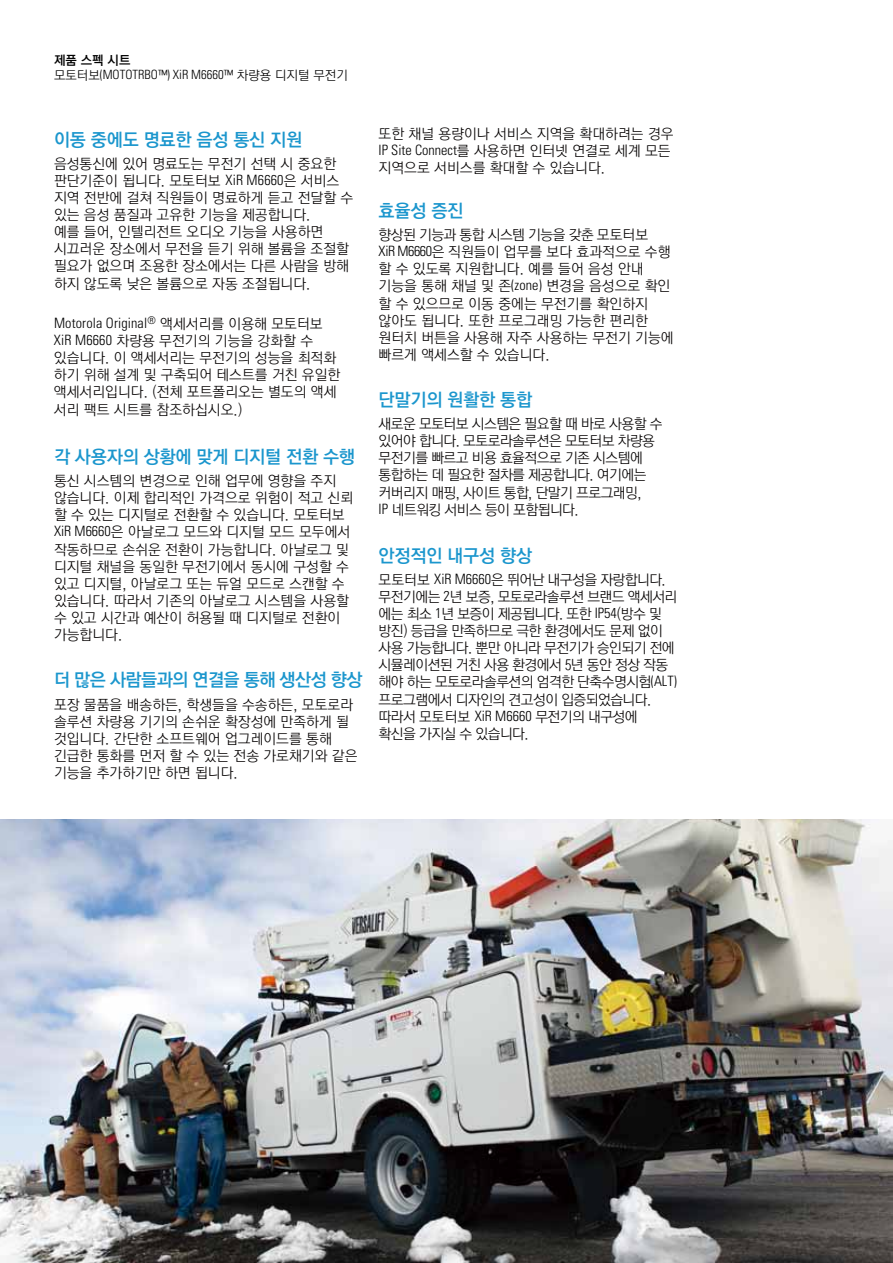
<style>
.page{position:relative;width:893px;height:1263px;background:#fff}
.page>*{position:absolute;margin:0;border:0;box-sizing:border-box;transform-origin:0 0}
.t1{font:18px "YDVYGO Std 54";letter-spacing:-.015em;color:#1b96cd}
.t2{font:18px "YDVYGO Std 54";letter-spacing:-.035em;color:#1b96cd}
.t3{font:14.25px/17.1px "YDVYGO Std 52";color:#040000}
.t4{font:14.25px/17.1px "YDVYGO Std 52";letter-spacing:-.04em;color:#040000}
.t5{font:300 condensed 14.25px "Univers";letter-spacing:.01em;color:#000}
.t6{font:300 condensed 12.75px "Univers";color:#000}
.t7{font:12.75px "YDVYGO Std 54";color:#000}
.s1{font-family:"YDVYGO Std 52";font-weight:400;font-stretch:normal}
.s2{font-family:"Univers";font-weight:300;font-stretch:condensed;color:#000}
.s3{font-family:"YDVYGO Std 52";font-weight:400;font-stretch:normal;color:#040000}
</style>
<div class="page">
<img style="left:0;top:820px;width:893px;height:443px">
<p class="t7" style="left:54px;top:54px;width:78px">제품 스펙 시트</p>
<p class="t6" style="left:54px;top:67px;width:295px"><span class="s1">모토터보</span>(MOTOTRBO™) XiR M6660™ <span class="s1">차량용 디지털 무전기</span></p>
<p class="t1" style="left:54px;top:130px;width:250px">이동 중에도 명료한 음성 통신 지원</p>
<p class="t3" style="left:54px;top:156px;width:301px">음성통신에 있어 명료도는 무전기 선택 시 중요한 판단기준이 됩니다. 모토터보 <span class="s2">XiR M6660</span>은 서비스 지역 전반에 걸쳐 직원들이 명료하게 듣고 전달할 수 있는 음성 품질과 고유한 기능을 제공합니다.<br>예를 들어, 인텔리전트 오디오 기능을 사용하면 시끄러운 장소에서 무전을 듣기 위해 볼륨을 조절할 필요가 없으며 조용한 장소에서는 다른 사람을 방해 하지 않도록 낮은 볼륨으로 자동 조절됩니다.</p>
<p class="t5" style="left:54px;top:314px;width:270px">Motorola Original<sup>®</sup> <span class="s3">액세서리를 이용해 모토터보</span></p>
<p class="t3" style="left:54px;top:333px;width:288px"><span class="s2">XiR M6660</span> 차량용 무전기의 기능을 강화할 수 있습니다. 이 액세서리는 무전기의 성능을 최적화 하기 위해 설계 및 구축되어 테스트를 거친 유일한 액세서리입니다. (전체 포트폴리오는 별도의 액세 서리 팩트 시트를 참조하십시오.)</p>
<p class="t1" style="left:54px;top:447px;width:303px">각 사용자의 상황에 맞게 디지털 전환 수행</p>
<p class="t3" style="left:54px;top:473px;width:301px">통신 시스템의 변경으로 인해 업무에 영향을 주지 않습니다. 이제 합리적인 가격으로 위험이 적고 신뢰 할 수 있는 디지털로 전환할 수 있습니다. 모토터보<br><span class="s2">XiR M6660</span>은 아날로그 모드와 디지털 모드 모두에서 작동하므로 손쉬운 전환이 가능합니다. 아날로그 및 디지털 채널을 동일한 무전기에서 동시에 구성할 수 있고 디지털, 아날로그 또는 듀얼 모드로 스캔할 수 있습니다. 따라서 기존의 아날로그 시스템을 사용할 수 있고 시간과 예산이 허용될 때 디지털로 전환이 가능합니다.</p>
<p class="t2" style="left:54px;top:671px;width:310px">더 많은 사람들과의 연결을 통해 생산성 향상</p>
<p class="t3" style="left:54px;top:697px;width:305px">포장 물품을 배송하든, 학생들을 수송하든, 모토로라 솔루션 차량용 기기의 손쉬운 확장성에 만족하게 될 것입니다. 간단한 소프트웨어 업그레이드를 통해 긴급한 통화를 먼저 할 수 있는 전송 가로채기와 같은 기능을 추가하기만 하면 됩니다.</p>
<p class="t3" style="left:379px;top:126px;width:296px">또한 채널 용량이나 서비스 지역을 확대하려는 경우<br><span class="s2">IP Site Connect</span>를 사용하면 인터넷 연결로 세계 모든 지역으로 서비스를 확대할 수 있습니다.</p>
<p class="t1" style="left:379px;top:202px;width:86px">효율성 증진</p>
<p class="t3" style="left:379px;top:227px;width:296px">향상된 기능과 통합 시스템 기능을 갖춘 모토터보<br><span class="s2">XiR M6660</span>은 직원들이 업무를 보다 효과적으로 수행 할 수 있도록 지원합니다. 예를 들어 음성 안내 기능을 통해 채널 및 존<span class="s2">(zone)</span> 변경을 음성으로 확인 할 수 있으므로 이동 중에는 무전기를 확인하지 않아도 됩니다. 또한 프로그래밍 가능한 편리한 원터치 버튼을 사용해 자주 사용하는 무전기 기능에 빠르게 액세스할 수 있습니다.</p>
<p class="t1" style="left:379px;top:390px;width:155px">단말기의 원활한 통합</p>
<p class="t4" style="left:379px;top:416px;width:285px">새로운 모토터보 시스템은 필요할 때 바로 사용할 수 있어야 합니다. 모토로라솔루션은 모토터보 차량용 무전기를 빠르고 비용 효율적으로 기존 시스템에 통합하는 데 필요한 절차를 제공합니다. 여기에는 커버리지 매핑, 사이트 통합, 단말기 프로그래밍,<br><span class="s2">IP</span> 네트워킹 서비스 등이 포함됩니다.</p>
<p class="t1" style="left:379px;top:546px;width:155px">안정적인 내구성 향상</p>
<p class="t4" style="left:379px;top:572px;width:300px">모토터보 <span class="s2">XiR M6660</span>은 뛰어난 내구성을 자랑합니다. 무전기에는 <span class="s2">2</span>년 보증, 모토로라솔루션 브랜드 액세서리 에는 최소 <span class="s2">1</span>년 보증이 제공됩니다. 또한 <span class="s2">IP54</span>(방수 및 방진) 등급을 만족하므로 극한 환경에서도 문제 없이 사용 가능합니다. 뿐만 아니라 무전기가 승인되기 전에 시뮬레이션된 거친 사용 환경에서 5년 동안 정상 작동 해야 하는 모토로라솔루션의 엄격한 단축수명시험<span class="s2">(ALT) </span>프로그램에서 디자인의 견고성이 입증되었습니다. 따라서 모토터보 <span class="s2">XiR M6660</span> 무전기의 내구성에 확신을 가지실 수 있습니다.</p>
</div>
